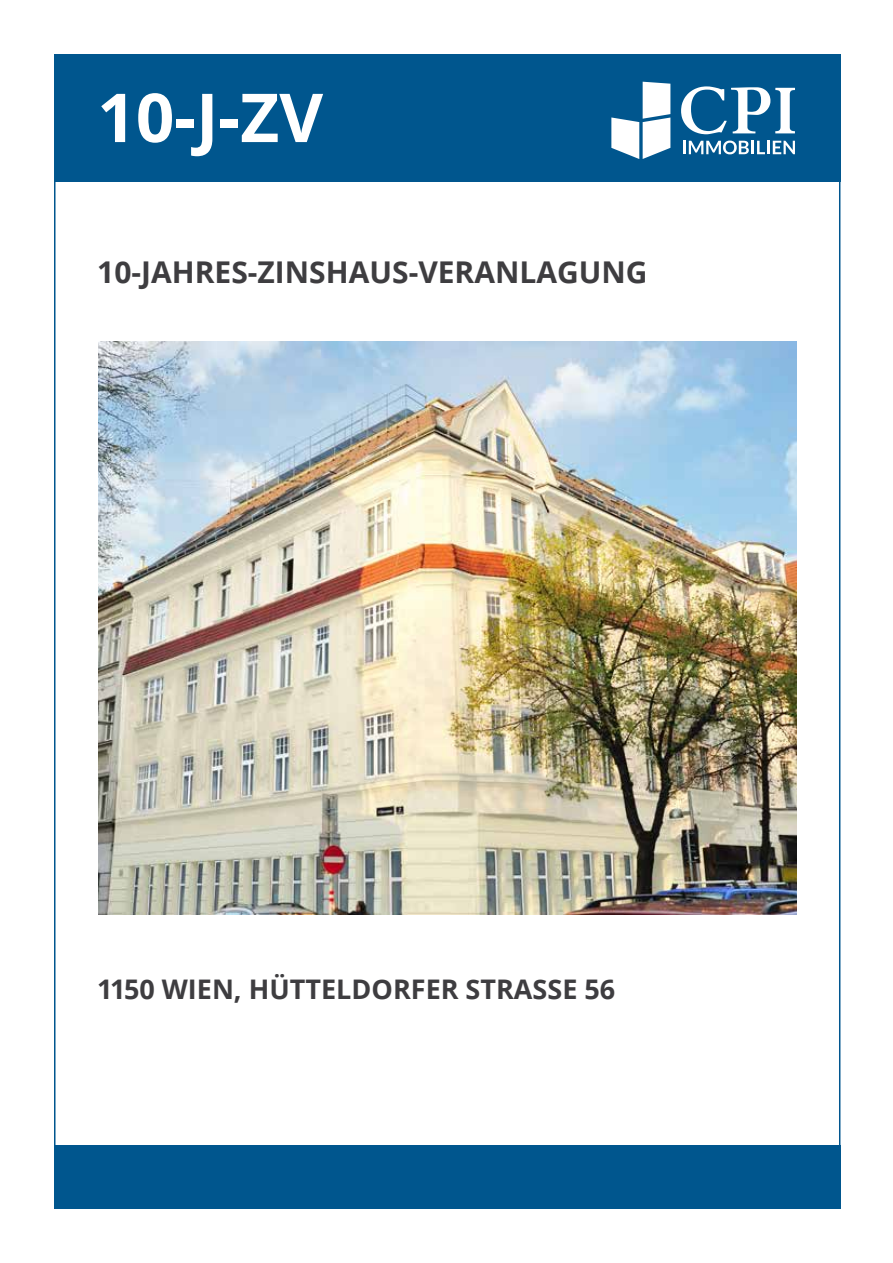
<style>
.page{position:relative;width:893px;height:1263px;background:#fff}
.page>*{position:absolute;margin:0;border:0;box-sizing:border-box;transform-origin:0 0}
.t1{font:700 67.5px "Open Sans";color:#fff}
.t2{font:700 30px "Open Sans";color:#3e3d40}
.t3{font:700 27px "Open Sans";color:#3e3d40}
</style>
<div class="page">
<div style="left:54px;top:1145px;width:786px;height:64px;background:#00568e"></div>
<div style="left:54px;top:54px;width:786px;height:128px;background:#00568e"></div>
<svg style="left:611px;top:82px;width:59px;height:77px"></svg>
<svg style="left:683px;top:141px;width:112px;height:13px"></svg>
<svg style="left:681px;top:86px;width:114px;height:48px"></svg>
<img style="left:98px;top:341px;width:698px;height:573px">
<h1 class="t1" style="left:97px;top:70px;width:227px">10-J-ZV</h1>
<p class="t2" style="left:97px;top:251px;width:552px">10-JAHRES-ZINSHAUS-VERANLAGUNG</p>
<p class="t3" style="left:98px;top:970px;width:519px">1150 WIEN, HÜTTELDORFER STRASSE 56</p>
</div>
